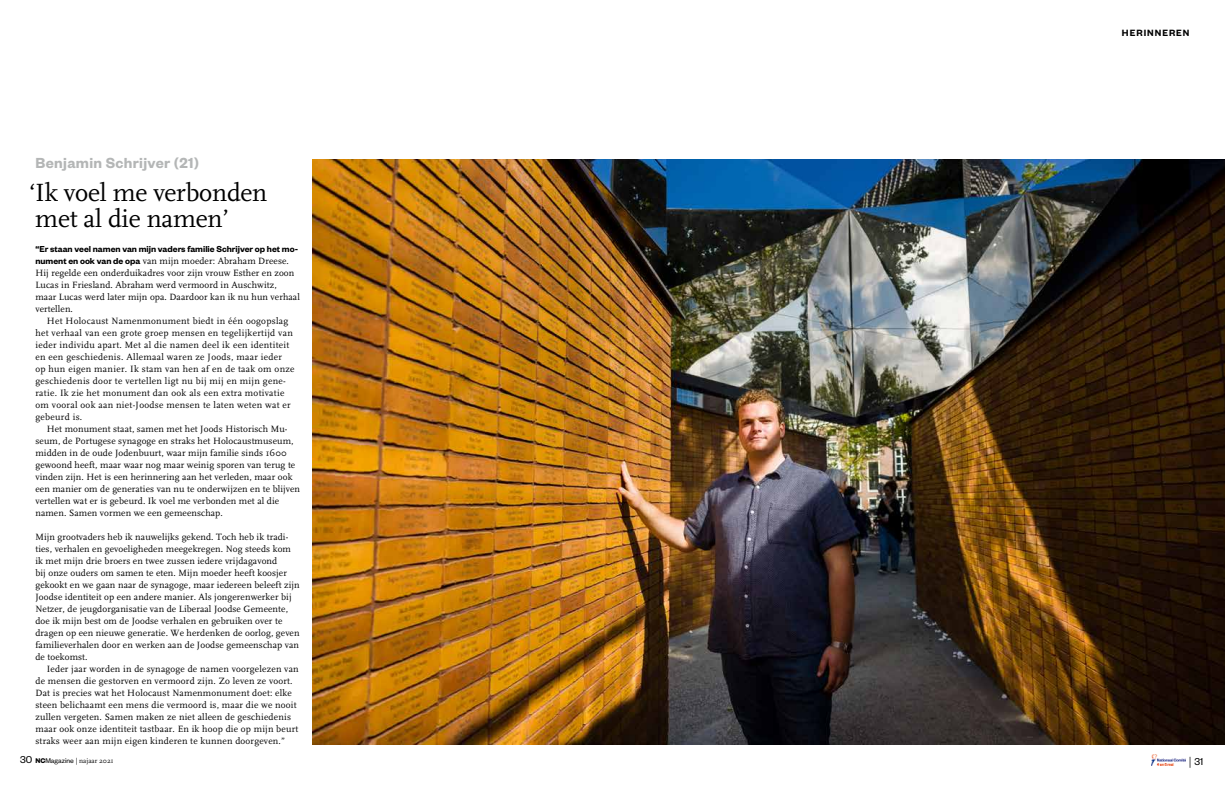
<style>
.page{position:relative;width:1225px;height:794px;background:#fff}
.page>*{position:absolute;margin:0;border:0;box-sizing:border-box;transform-origin:0 0}
.t1{font:26px/26px "FF Scala";letter-spacing:-.01em;color:#000}
.t2{font:600 16px "Founders Grotesk";letter-spacing:.02em;color:#b4b6b6}
.t3{font:11px "Founders Grotesk";color:#000}
.t4{font:600 10px "Founders Grotesk";letter-spacing:.1em;color:#000}
.t5{font:9.5px/12px "FF Scala";letter-spacing:.01em;color:#000}
.t6{font:9.5px/12px "FF Scala";letter-spacing:.03em;color:#000}
.t7{font:600 9.5px "Founders Grotesk";color:#000}
.t8{font:7px "FF Scala";color:#000}
.s1{font-family:"Founders Grotesk";font-weight:600}
.s2{font-family:"Founders Grotesk";font-size:11px}
.s3{font-family:"Founders Grotesk";font-weight:700;font-size:7.5px}
.s4{font-family:"Founders Grotesk";font-size:7.5px}
.s5{font-family:"FF Scala"}
</style>
<div class="page">
<img style="left:1151px;top:754px;width:34px;height:11px">
<img style="left:312px;top:159px;width:913px;height:585px">
<h2 class="t2" style="left:35px;top:152px;width:165px">Benjamin Schrijver (21)</h2>
<h1 class="t1" style="left:29px;top:180px;width:240px">‘Ik voel me verbonden met al die namen’</h1>
<p class="t7" style="left:35px;top:243px;width:264px">“Er staan veel namen van mijn vaders familie Schrijver op het mo-</p>
<p class="t5" style="left:35px;top:255px;width:266px"><span class="s1">nument en ook van de opa</span> van mijn moeder: Abraham Dreese.<br>Hij regelde een onderduikadres voor zijn vrouw Esther en zoon Lucas in Friesland. Abraham werd vermoord in Auschwitz, maar Lucas werd later mijn opa. Daardoor kan ik nu hun verhaal vertellen.</p>
<p class="t6" style="left:35px;top:315px;width:261px;text-indent:11px">Het Holocaust Namenmonument biedt in één oogopslag het verhaal van een grote groep mensen en tegelijkertijd van ieder individu apart. Met al die namen deel ik een identiteit en een geschiedenis. Allemaal waren ze Joods, maar ieder op hun eigen manier. Ik stam van hen af en de taak om onze geschiedenis door te vertellen ligt nu bij mij en mijn gene&shy;ratie. Ik zie het monument dan ook als een extra motivatie om vooral ook aan niet-Joodse mensen te laten weten wat er gebeurd is.</p>
<p class="t5" style="left:35px;top:423px;width:266px;text-indent:11px">Het monument staat, samen met het Joods Historisch Mu&shy;seum, de Portugese synagoge en straks het Holocaustmuseum, midden in de oude Jodenbuurt, waar mijn familie sinds 1600 gewoond heeft, maar waar nog maar weinig sporen van terug te vinden zijn. Het is een herinnering aan het verleden, maar ook een manier om de generaties van nu te onderwijzen en te blijven vertellen wat er is gebeurd. Ik voel me verbonden met al die namen. Samen vormen we een gemeenschap.</p>
<p class="t5" style="left:35px;top:531px;width:266px">Mijn grootvaders heb ik nauwelijks gekend. Toch heb ik tradi&shy;ties, verhalen en gevoeligheden meegekregen. Nog steeds kom ik met mijn drie broers en twee zussen iedere vrijdagavond<br>bij onze ouders om samen te eten. Mijn moeder heeft koosjer gekookt en we gaan naar de synagoge, maar iedereen beleeft zijn Joodse identiteit op een andere manier. Als jongerenwerker bij Netzer, de jeugdorganisatie van de Liberaal Joodse Gemeente, doe ik mijn best om de Joodse verhalen en gebruiken over te dragen op een nieuwe generatie. We herdenken de oorlog, geven familieverhalen door en werken aan de Joodse gemeenschap van de toekomst.</p>
<p class="t5" style="left:35px;top:663px;width:265px;text-indent:11px">Ieder jaar worden in de synagoge de namen voorgelezen van de mensen die gestorven en vermoord zijn. Zo leven ze voort.<br>Dat is precies wat het Holocaust Namenmonument doet: elke steen belichaamt een mens die vermoord is, maar die we nooit zullen vergeten. Samen maken ze niet alleen de geschiedenis maar ook onze identiteit tastbaar. En ik hoop die op mijn beurt straks weer aan mijn eigen kinderen te kunnen doorgeven.”</p>
<p class="t4" style="left:1122px;top:26px;width:69px">HERINNEREN</p>
<p class="t8" style="left:20px;top:757px;width:95px"><span class="s2">30</span> <span class="s3">NC</span><span class="s4">Magazine</span> | najaar 2021</p>
<p class="t3" style="left:1188px;top:754px;width:16px"><span class="s5">|</span> 31</p>
</div>
